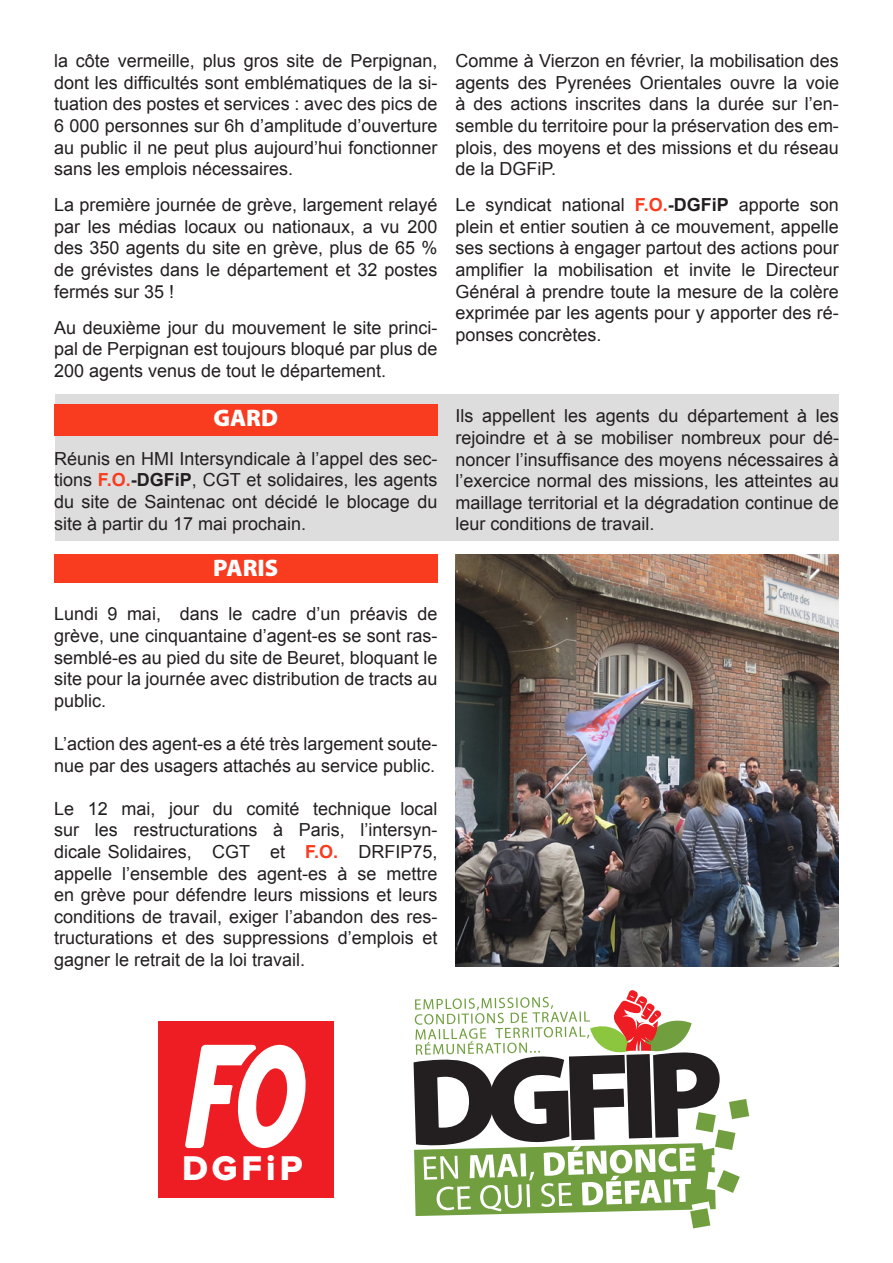
<style>
.page{position:relative;width:893px;height:1263px;background:#fff}
.page>*{position:absolute;margin:0;border:0;box-sizing:border-box;transform-origin:0 0}
.t1{font:35.55px "Proxima Nova Extrabld";letter-spacing:.11em;color:#fff}
.t2{font:900 24px "Myriad Pro";color:#fff}
.t3{font:18px/21.6px "Arial";color:#231f20;text-align:justify}
.s1{font-weight:700;color:#f93c1f}
.s2{font-weight:700}
</style>
<div class="page">
<div style="left:55px;top:394px;width:783px;height:147px;background:#dedddd"></div>
<div style="left:54px;top:554px;width:383px;height:29px;background:#f93c1f"></div>
<img style="left:455px;top:554px;width:384px;height:412px">
<div style="left:54px;top:404px;width:383px;height:31px;background:#f93c1f"></div>
<div style="left:158px;top:1021px;width:176px;height:176px;background:#ee1d23"></div>
<svg style="left:185px;top:1045px;width:121px;height:103px"></svg>
<svg style="left:414px;top:990px;width:335px;height:238px"></svg>
<p class="t3" style="left:54px;top:50px;width:385px">la côte vermeille, plus gros site de Perpignan, dont les difficultés sont emblématiques de la si&shy;tuation des postes et services : avec des pics de 6 000 personnes sur 6h d’amplitude d’ouverture au public il ne peut plus aujourd’hui fonctionner sans les emplois nécessaires.</p>
<p class="t3" style="left:54px;top:194px;width:385px">La première journée de grève, largement relayé par les médias locaux ou nationaux, a vu 200 des 350 agents du site en grève, plus de 65 % de grévistes dans le département et 32 postes fermés sur 35 !</p>
<p class="t3" style="left:54px;top:317px;width:385px">Au deuxième jour du mouvement le site princi&shy;pal de Perpignan est toujours bloqué par plus de 200 agents venus de tout le département.</p>
<p class="t2" style="left:213px;top:404px;width:66px">GARD</p>
<p class="t3" style="left:54px;top:448px;width:385px">Réunis en HMI Intersyndicale à l’appel des sec&shy;tions <span class="s1">F.O.</span><span class="s2">-DGFiP</span>, CGT et solidaires, les agents du site de Saintenac ont décidé le blocage du site à partir du 17 mai prochain.</p>
<p class="t2" style="left:213px;top:555px;width:67px">PARIS</p>
<p class="t3" style="left:54px;top:603px;width:385px">Lundi 9 mai, dans le cadre d’un préavis de grève, une cinquantaine d’agent-es se sont ras&shy;semblé-es au pied du site de Beuret, bloquant le site pour la journée avec distribution de tracts au public.</p>
<p class="t3" style="left:54px;top:733px;width:385px">L’action des agent-es a été très largement soute&shy;nue par des usagers attachés au service public.</p>
<p class="t3" style="left:54px;top:798px;width:385px">Le 12 mai, jour du comité technique local sur les restructurations à Paris, l’intersyn&shy;dicale Solidaires, CGT et <span class="s1">F.O.</span> DRFIP75, appelle l’ensemble des agent-es à se mettre en grève pour défendre leurs missions et leurs conditions de travail, exiger l’abandon des res&shy;tructurations et des suppressions d’emplois et gagner le retrait de la loi travail.</p>
<p class="t3" style="left:455px;top:50px;width:385px">Comme à Vierzon en février, la mobilisation des agents des Pyrenées Orientales ouvre la voie à des actions inscrites dans la durée sur l’en&shy;semble du territoire pour la préservation des em&shy;plois, des moyens et des missions et du réseau de la DGFiP.</p>
<p class="t3" style="left:455px;top:194px;width:385px">Le syndicat national <span class="s1">F.O.</span><span class="s2">-DGFiP</span> apporte son plein et entier soutien à ce mouvement, appelle ses sections à engager partout des actions pour amplifier la mobilisation et invite le Directeur Général à prendre toute la mesure de la colère exprimée par les agents pour y apporter des ré&shy;ponses concrètes.</p>
<p class="t3" style="left:455px;top:405px;width:385px">Ils appellent les agents du département à les rejoindre et à se mobiliser nombreux pour dé&shy;noncer l’insuffisance des moyens nécessaires à l’exercice normal des missions, les atteintes au maillage territorial et la dégradation continue de leur conditions de travail.</p>
<p class="t1" style="left:182px;top:1152px;width:122px">DGFiP</p>
</div>
